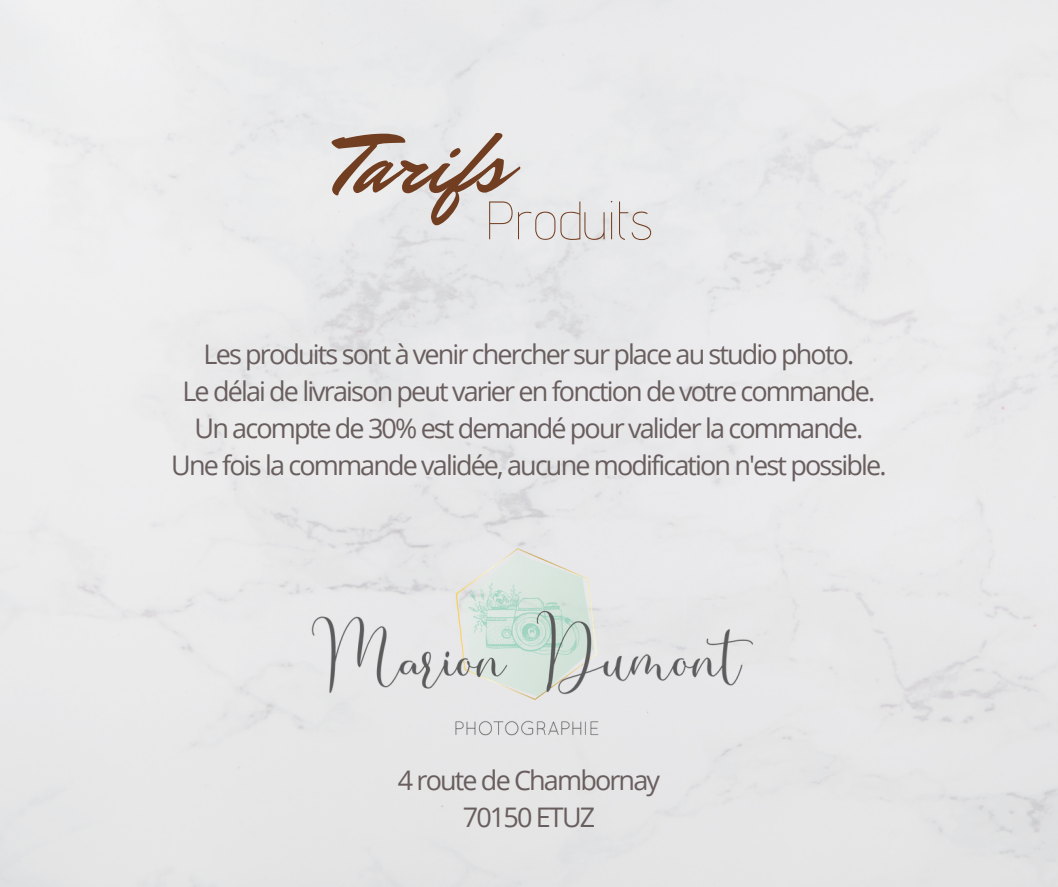
<style>
.page{position:relative;width:1058px;height:887px;background:#fff}
.page>*{position:absolute;margin:0;border:0;box-sizing:border-box;transform-origin:0 0}
.t1{font:87.45px "Mr Dafoe";color:#723e21}
.t2{font:100 54px "Advent Pro";color:#723e21}
.t3{font:27px "Open Sans";letter-spacing:-.07em;color:#695e5e}
</style>
<div class="page">
<img style="left:288px;top:534px;width:481px;height:228px">
<p class="t1" style="left:337px;top:106px;width:189px">Tarifs</p>
<p class="t2" style="left:485px;top:187px;width:170px">Produits</p>
<h1 class="t3" style="left:204px;top:335px;width:652px">Les produits sont à venir chercher sur place au studio photo.</h1>
<h2 class="t3" style="left:182px;top:372px;width:694px">Le délai de livraison peut varier en fonction de votre commande.</h2>
<p class="t3" style="left:195px;top:409px;width:670px">Un acompte de 30% est demandé pour valider la commande.</p>
<p class="t3" style="left:171px;top:446px;width:717px">Une fois la commande validée, aucune modification n'est possible.</p>
<p class="t3" style="left:398px;top:761px;width:264px">4 route de Chambornay</p>
<p class="t3" style="left:463px;top:798px;width:134px">70150 ETUZ</p>
</div>
